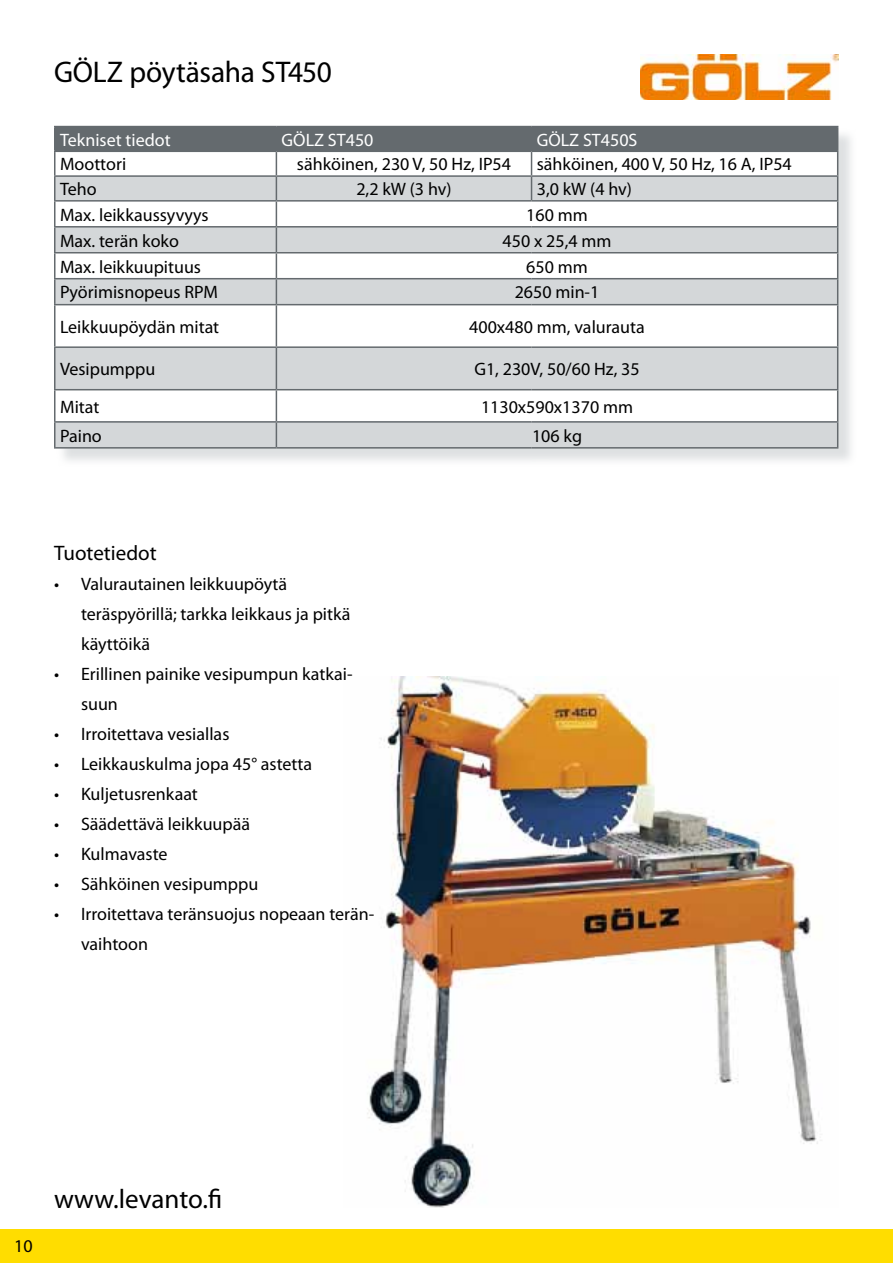
<style>
.page{position:relative;width:893px;height:1263px;background:#fff}
.page>*{position:absolute;margin:0;border:0;box-sizing:border-box;transform-origin:0 0}
.t1{font:30px "Myriad Pro";letter-spacing:-.01em;color:#000}
.t2{font:27px "Myriad Pro";color:#000}
.t3{font:21px "Myriad Pro";color:#000}
.t4{font:18px/30px "Myriad Pro";color:#000}
.t5{font:18px "Myriad Pro";color:#fff}
</style>
<div class="page">
<div style="left:0;top:1229px;width:893px;height:34px;background:#fd0"></div>
<img style="left:640px;top:54px;width:199px;height:46px">
<img style="left:367px;top:676px;width:451px;height:532px">
<div style="left:56px;top:128px;width:801px;height:339px;background:#d4d7d9;opacity:.75"></div>
<svg style="left:56px;top:305px;width:781px;height:142px"></svg>
<hr style="left:54px;top:126px;width:222px;height:1px;background:#646a6e">
<hr style="left:54px;top:127px;width:2px;height:24px;background:#646a6e">
<hr style="left:276px;top:126px;width:255px;height:1px;background:#646a6e">
<hr style="left:531px;top:126px;width:307px;height:1px;background:#646a6e">
<hr style="left:54px;top:151px;width:222px;height:1px;background:#646a6e">
<hr style="left:54px;top:152px;width:2px;height:23px;background:#646a6e">
<hr style="left:54px;top:175px;width:222px;height:2px;background:#646a6e">
<hr style="left:54px;top:177px;width:2px;height:23px;background:#646a6e">
<hr style="left:54px;top:200px;width:222px;height:2px;background:#646a6e">
<hr style="left:54px;top:202px;width:2px;height:24px;background:#646a6e">
<hr style="left:54px;top:226px;width:222px;height:2px;background:#646a6e">
<hr style="left:54px;top:228px;width:2px;height:24px;background:#646a6e">
<hr style="left:54px;top:252px;width:222px;height:1px;background:#646a6e">
<hr style="left:54px;top:253px;width:2px;height:25px;background:#646a6e">
<hr style="left:54px;top:278px;width:222px;height:1px;background:#646a6e">
<hr style="left:54px;top:279px;width:2px;height:25px;background:#646a6e">
<hr style="left:54px;top:304px;width:222px;height:1px;background:#646a6e">
<hr style="left:54px;top:305px;width:2px;height:41px;background:#646a6e">
<hr style="left:276px;top:304px;width:255px;height:1px;background:#646a6e">
<hr style="left:531px;top:304px;width:307px;height:1px;background:#646a6e">
<hr style="left:54px;top:346px;width:222px;height:2px;background:#646a6e">
<hr style="left:54px;top:348px;width:2px;height:41px;background:#646a6e">
<hr style="left:276px;top:346px;width:255px;height:2px;background:#646a6e">
<hr style="left:531px;top:346px;width:307px;height:2px;background:#646a6e">
<hr style="left:54px;top:389px;width:222px;height:1px;background:#646a6e">
<hr style="left:54px;top:390px;width:2px;height:31px;background:#646a6e">
<hr style="left:276px;top:389px;width:255px;height:1px;background:#646a6e">
<hr style="left:276px;top:390px;width:1px;height:31px;background:#646a6e">
<hr style="left:531px;top:389px;width:307px;height:1px;background:#646a6e">
<hr style="left:837px;top:390px;width:1px;height:31px;background:#646a6e">
<hr style="left:54px;top:421px;width:222px;height:2px;background:#646a6e">
<hr style="left:54px;top:423px;width:2px;height:24px;background:#646a6e">
<hr style="left:276px;top:421px;width:255px;height:2px;background:#646a6e">
<svg style="left:276px;top:423px;width:1px;height:24px"></svg>
<hr style="left:531px;top:421px;width:307px;height:2px;background:#646a6e">
<svg style="left:837px;top:423px;width:1px;height:24px"></svg>
<hr style="left:54px;top:447px;width:222px;height:2px;background:#646a6e">
<hr style="left:276px;top:447px;width:255px;height:2px;background:#646a6e">
<hr style="left:531px;top:447px;width:307px;height:2px;background:#646a6e">
<svg style="left:55px;top:127px;width:783px;height:177px"></svg>
<hr style="left:276px;top:305px;width:1px;height:41px;background:#646a6e">
<hr style="left:837px;top:305px;width:1px;height:41px;background:#646a6e">
<hr style="left:276px;top:348px;width:1px;height:41px;background:#646a6e">
<hr style="left:837px;top:348px;width:1px;height:41px;background:#646a6e">
<h1 class="t1" style="left:54px;top:53px;width:279px">GÖLZ pöytäsaha ST450</h1>
<p class="t5" style="left:60px;top:129px;width:112px">Tekniset tiedot</p>
<p class="t5" style="left:282px;top:129px;width:93px">GÖLZ ST450</p>
<p class="t5" style="left:537px;top:129px;width:102px">GÖLZ ST450S</p>
<p class="t4" style="left:60px;top:149px;width:68px">Moottori</p>
<p class="t4" style="left:297px;top:149px;width:216px">sähköinen, 230 V, 50 Hz, IP54</p>
<p class="t4" style="left:537px;top:149px;width:256px">sähköinen, 400 V, 50 Hz, 16 A, IP54</p>
<p class="t4" style="left:60px;top:174px;width:38px">Teho</p>
<p class="t4" style="left:356px;top:174px;width:97px">2,2 kW (3 hv)</p>
<p class="t4" style="left:537px;top:174px;width:97px">3,0 kW (4 hv)</p>
<p class="t4" style="left:60px;top:199px;width:150px">Max. leikkaussyvyys</p>
<p class="t4" style="left:526px;top:199px;width:63px">160 mm</p>
<p class="t4" style="left:60px;top:225px;width:120px">Max. terän koko</p>
<p class="t4" style="left:503px;top:225px;width:110px">450 x 25,4 mm</p>
<p class="t4" style="left:60px;top:251px;width:143px">Max. leikkuupituus</p>
<p class="t4" style="left:526px;top:251px;width:63px">650 mm</p>
<p class="t4" style="left:60px;top:277px;width:159px">Pyörimisnopeus RPM</p>
<p class="t4" style="left:515px;top:277px;width:86px">2650 min-1</p>
<p class="t4" style="left:60px;top:311px;width:161px">Leikkuupöydän mitat</p>
<p class="t4" style="left:469px;top:311px;width:177px">400x480 mm, valurauta</p>
<p class="t4" style="left:60px;top:354px;width:97px">Vesipumppu</p>
<p class="t4" style="left:474px;top:354px;width:167px">G1, 230V, 50/60 Hz, 35</p>
<p class="t4" style="left:60px;top:391px;width:41px">Mitat</p>
<p class="t4" style="left:481px;top:391px;width:154px">1130x590x1370 mm</p>
<p class="t4" style="left:60px;top:420px;width:43px">Paino</p>
<p class="t4" style="left:532px;top:420px;width:52px">106 kg</p>
<p class="t3" style="left:54px;top:540px;width:104px">Tuotetiedot</p>
<p class="t4" style="left:81px;top:569px;width:271px;text-indent:-27px">• Valurautainen leikkuupöytä teräspyörillä; tarkka leikkaus ja pitkä käyttöikä</p>
<p class="t4" style="left:81px;top:659px;width:273px;text-indent:-27px">• Erillinen painike vesipumpun katkai&shy;suun</p>
<p class="t4" style="left:54px;top:719px;width:177px">• Irroitettava vesiallas</p>
<p class="t4" style="left:54px;top:749px;width:260px">• Leikkauskulma jopa 45° astetta</p>
<p class="t4" style="left:54px;top:779px;width:145px">• Kuljetusrenkaat</p>
<p class="t4" style="left:54px;top:809px;width:198px">• Säädettävä leikkuupää</p>
<p class="t4" style="left:54px;top:839px;width:115px">• Kulmavaste</p>
<p class="t4" style="left:54px;top:869px;width:206px">• Sähköinen vesipumppu</p>
<p class="t4" style="left:81px;top:899px;width:295px;text-indent:-27px">• Irroitettava teränsuojus nopeaan terän&shy;vaihtoon</p>
<p class="t4" style="left:14px;top:1230px;width:20px">10</p>
<h2 class="t2" style="left:54px;top:1182px;width:170px">www.levanto.fi</h2>
</div>
